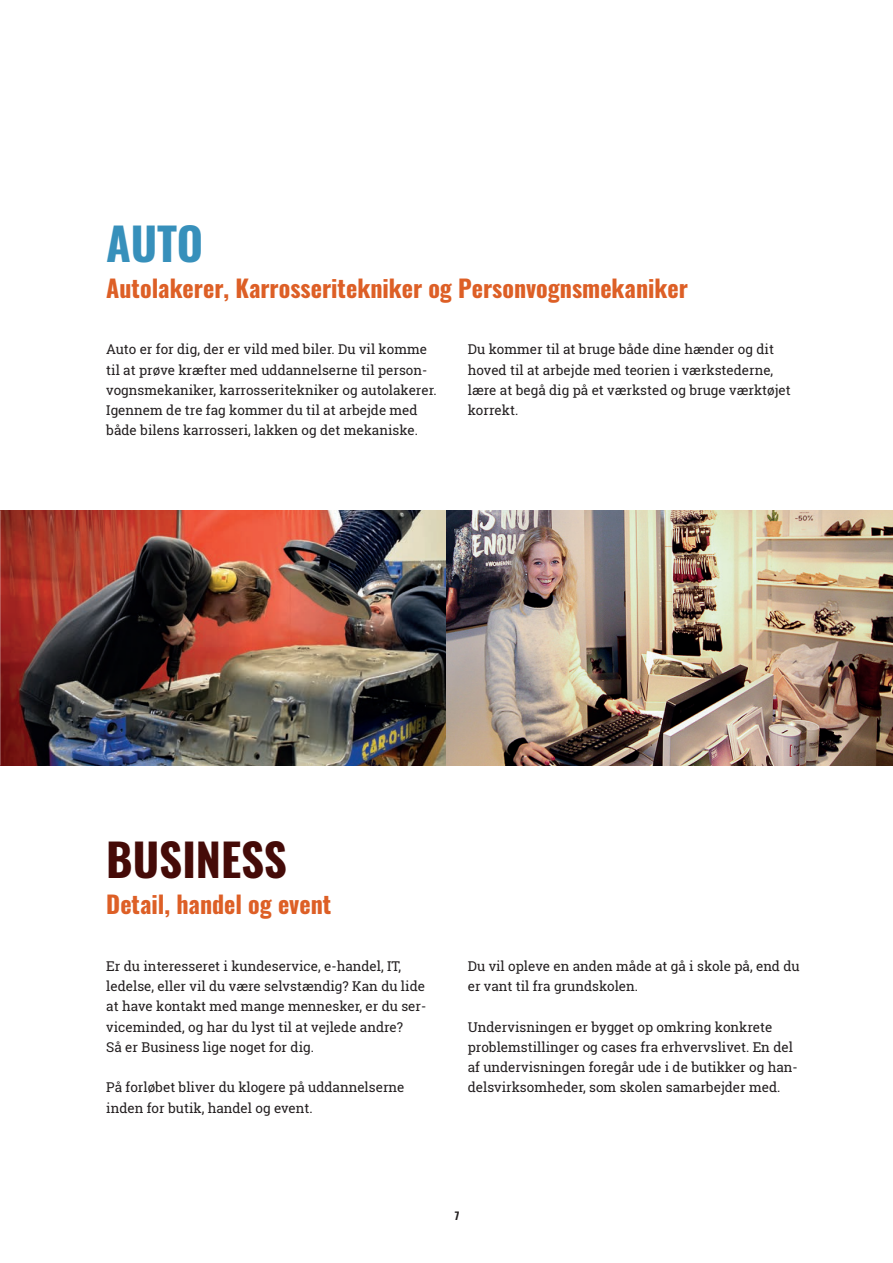
<style>
.page{position:relative;width:893px;height:1263px;background:#fff}
.page>*{position:absolute;margin:0;border:0;box-sizing:border-box;transform-origin:0 0}
.t1{font:700 45px "Oswald";color:#450b08}
.t2{font:700 45px "Oswald";color:#3790bb}
.t3{font:700 24px "Oswald";color:#dd5f26}
.t4{font:13.5px/20.2px "Roboto Slab";color:#231f20}
.t5{font:700 10.5px "Oswald";color:#231f20}
</style>
<div class="page">
<img style="left:1px;top:510px;width:445px;height:255px">
<img style="left:0;top:510px;width:1px;height:255px">
<img style="left:446px;top:510px;width:447px;height:255px">
<h1 class="t2" style="left:106px;top:220px;width:98px">AUTO</h1>
<h2 class="t3" style="left:106px;top:275px;width:583px">Autolakerer, Karrosseritekniker og Personvognsmekaniker</h2>
<p class="t4" style="left:106px;top:339px;width:332px">Auto er for dig, der er vild med biler. Du vil komme til at prøve kræfter med uddannelserne til person&shy;vognsmekaniker, karrosseritekniker og autolakerer.<br>Igennem de tre fag kommer du til at arbejde med både bilens karrosseri, lakken og det mekaniske.</p>
<p class="t4" style="left:468px;top:339px;width:324px">Du kommer til at bruge både dine hænder og dit hoved til at arbejde med teorien i værkstederne, lære at begå dig på et værksted og bruge værktøjet korrekt.</p>
<h1 class="t1" style="left:106px;top:836px;width:182px">BUSINESS</h1>
<h2 class="t3" style="left:106px;top:892px;width:227px">Detail, handel og event</h2>
<p class="t4" style="left:106px;top:956px;width:322px">Er du interesseret i kundeservice, e-handel, IT, ledelse, eller vil du være selvstændig? Kan du lide at have kontakt med mange mennesker, er du ser&shy;viceminded, og har du lyst til at vejlede andre?<br>Så er Business lige noget for dig.</p>
<p class="t4" style="left:106px;top:1077px;width:300px">På forløbet bliver du klogere på uddannelserne inden for butik, handel og event.</p>
<p class="t4" style="left:468px;top:956px;width:333px">Du vil opleve en anden måde at gå i skole på, end du er vant til fra grundskolen.</p>
<p class="t4" style="left:468px;top:1016px;width:332px">Undervisningen er bygget op omkring konkrete problemstillinger og cases fra erhvervslivet. En del af undervisningen foregår ude i de butikker og han&shy;delsvirksomheder, som skolen samarbejder med.</p>
<p class="t5" style="left:455px;top:1211px;width:6px">7</p>
</div>
